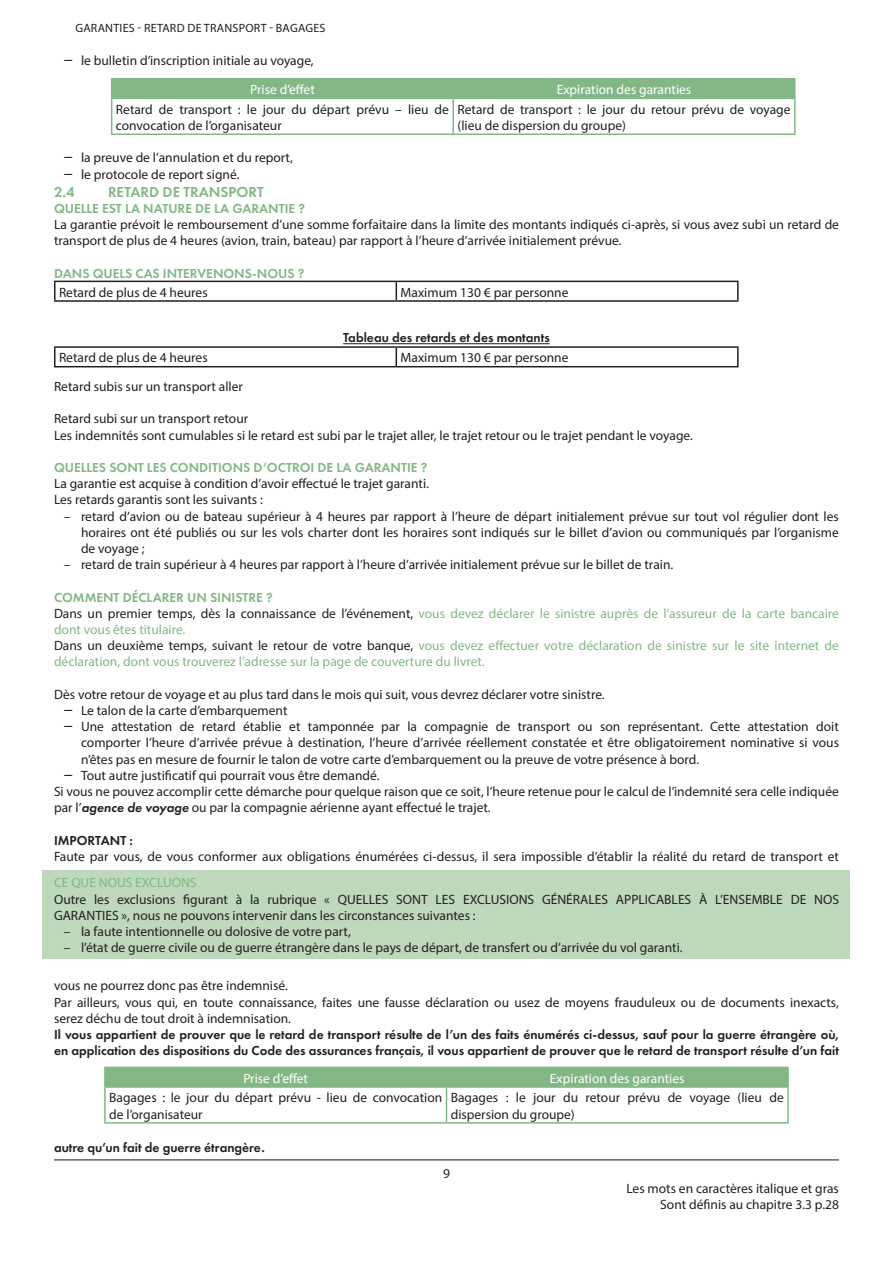
<style>
.page{position:relative;width:893px;height:1263px;background:#fff}
.page>*{position:absolute;margin:0;border:0;box-sizing:border-box;transform-origin:0 0}
.t1{font:600 15px "Futura PT";color:#83b886}
.t2{font:13.5px/16.2px "Myriad Pro";color:#231f20}
.t3{font:13.5px/16.2px "Myriad Pro";color:#83b886}
.t4{font:600 13.5px/16.2px "Futura PT";color:#231f20}
.t5{font:600 13.5px "Futura PT";color:#83b886}
.t6{font:13.5px "Myriad Pro";color:#fff}
.t7{font:12px "Myriad Pro";letter-spacing:.02em;color:#231f20}
.s1{font-size:18px}
.s2{color:#231f20}
.s3{font-family:"Futura PT";font-weight:600;font-style:italic}
</style>
<div class="page">
<hr style="left:54px;top:1159px;width:785px;height:1px;background:#636366">
<hr style="left:343px;top:343px;width:207px;height:1px;background:#231f20">
<hr style="left:111px;top:78px;width:342px;height:2px;background:#83b886">
<hr style="left:453px;top:78px;width:342px;height:2px;background:#83b886">
<div style="left:111px;top:79px;width:684px;height:19px;background:#83b886"></div>
<hr style="left:111px;top:99px;width:1px;height:35px;background:#83b886">
<hr style="left:452px;top:99px;width:2px;height:35px;background:#83b886">
<hr style="left:794px;top:99px;width:1px;height:35px;background:#83b886">
<hr style="left:111px;top:134px;width:342px;height:1px;background:#83b886">
<hr style="left:453px;top:134px;width:342px;height:1px;background:#83b886">
<hr style="left:111px;top:98px;width:342px;height:1px;background:#83b886">
<hr style="left:453px;top:98px;width:342px;height:1px;background:#83b886">
<hr style="left:54px;top:281px;width:342px;height:1px;background:#231f20">
<svg style="left:54px;top:282px;width:2px;height:18px"></svg>
<hr style="left:396px;top:281px;width:343px;height:1px;background:#231f20">
<svg style="left:396px;top:282px;width:1px;height:18px"></svg>
<svg style="left:737px;top:282px;width:2px;height:18px"></svg>
<hr style="left:54px;top:300px;width:342px;height:2px;background:#231f20">
<hr style="left:396px;top:300px;width:343px;height:2px;background:#231f20">
<hr style="left:54px;top:346px;width:342px;height:2px;background:#231f20">
<svg style="left:54px;top:348px;width:2px;height:18px"></svg>
<hr style="left:396px;top:346px;width:343px;height:2px;background:#231f20">
<svg style="left:396px;top:348px;width:1px;height:18px"></svg>
<svg style="left:737px;top:348px;width:2px;height:18px"></svg>
<hr style="left:54px;top:366px;width:342px;height:1px;background:#231f20">
<hr style="left:396px;top:366px;width:343px;height:1px;background:#231f20">
<div style="left:43px;top:870px;width:807px;height:89px;background:#bed8bc"></div>
<div style="left:104px;top:1067px;width:685px;height:19px;background:#83b886"></div>
<hr style="left:104px;top:1088px;width:2px;height:34px;background:#83b886">
<hr style="left:446px;top:1088px;width:1px;height:34px;background:#83b886">
<hr style="left:787px;top:1088px;width:2px;height:34px;background:#83b886">
<hr style="left:104px;top:1122px;width:342px;height:1px;background:#83b886">
<hr style="left:446px;top:1122px;width:343px;height:1px;background:#83b886">
<hr style="left:104px;top:1086px;width:342px;height:2px;background:#83b886">
<hr style="left:446px;top:1086px;width:343px;height:2px;background:#83b886">
<p class="t7" style="left:75px;top:21px;width:252px">GARANTIES - RETARD DE TRANSPORT - BAGAGES</p>
<p class="t2" style="left:64px;top:52px;width:251px"><span class="s1">–</span> le bulletin d’inscription initiale au voyage,</p>
<p class="t6" style="left:250px;top:81px;width:66px">Prise d’effet</p>
<p class="t6" style="left:557px;top:81px;width:136px">Expiration des garanties</p>
<p class="t2" style="left:116px;top:101px;width:335px">Retard de transport : le jour du départ prévu – lieu de convocation de l’organisateur</p>
<p class="t2" style="left:457px;top:101px;width:335px">Retard de transport : le jour du retour prévu de voyage (lieu de dispersion du groupe)</p>
<p class="t2" style="left:64px;top:149px;width:230px"><span class="s1">–</span> la preuve de l’annulation et du report,</p>
<p class="t2" style="left:64px;top:166px;width:177px"><span class="s1">–</span> le protocole de report signé.</p>
<p class="t1" style="left:54px;top:182px;width:22px">2.4</p>
<p class="t1" style="left:108px;top:182px;width:157px">RETARD DE TRANSPORT</p>
<p class="t5" style="left:54px;top:200px;width:253px">QUELLE EST LA NATURE DE LA GARANTIE ?</p>
<p class="t2" style="left:54px;top:216px;width:786px">La garantie prévoit le remboursement d’une somme forfaitaire dans la limite des montants indiqués ci-après, si vous avez subi un retard de transport de plus de 4 heures (avion, train, bateau) par rapport à l’heure d’arrivée initialement prévue.</p>
<p class="t5" style="left:54px;top:265px;width:252px">DANS QUELS CAS INTERVENONS-NOUS ?</p>
<p class="t2" style="left:59px;top:284px;width:150px">Retard de plus de 4 heures</p>
<p class="t2" style="left:401px;top:284px;width:169px">Maximum 130 € par personne</p>
<p class="t4" style="left:343px;top:330px;width:208px">Tableau des retards et des montants</p>
<p class="t2" style="left:59px;top:350px;width:150px">Retard de plus de 4 heures</p>
<p class="t2" style="left:401px;top:350px;width:169px">Maximum 130 € par personne</p>
<p class="t2" style="left:54px;top:378px;width:190px">Retard subis sur un transport aller</p>
<p class="t2" style="left:54px;top:410px;width:196px">Retard subi sur un transport retour</p>
<p class="t2" style="left:54px;top:427px;width:640px">Les indemnités sont cumulables si le retard est subi par le trajet aller, le trajet retour ou le trajet pendant le voyage.</p>
<p class="t5" style="left:54px;top:459px;width:375px">QUELLES SONT LES CONDITIONS D’OCTROI DE LA GARANTIE ?</p>
<p class="t2" style="left:54px;top:475px;width:376px">La garantie est acquise à condition d’avoir effectué le trajet garanti.</p>
<p class="t2" style="left:54px;top:491px;width:210px">Les retards garantis sont les suivants :</p>
<p class="t2" style="left:81px;top:508px;width:759px;text-align:justify;text-indent:-17px">– retard d’avion ou de bateau supérieur à 4 heures par rapport à l’heure de départ initialement prévue sur tout vol régulier dont les horaires ont été publiés ou sur les vols charter dont les horaires sont indiqués sur le billet d’avion ou communiqués par l’organisme de voyage ;</p>
<p class="t2" style="left:64px;top:556px;width:611px">– retard de train supérieur à 4 heures par rapport à l’heure d’arrivée initialement prévue sur le billet de train.</p>
<p class="t5" style="left:54px;top:589px;width:220px">COMMENT DÉCLARER UN SINISTRE ?</p>
<p class="t3" style="left:54px;top:605px;width:786px"><span class="s2">Dans un premier temps, dès la connaissance de l’événement,</span> vous devez déclarer le sinistre auprès de l’assureur de la carte bancaire dont vous êtes titulaire.</p>
<p class="t3" style="left:54px;top:637px;width:786px"><span class="s2">Dans un deuxième temps, suivant le retour de votre banque,</span> vous devez effectuer votre déclaration de sinistre sur le site internet de déclaration, dont vous trouverez l’adresse sur la page de couverture du livret.</p>
<p class="t2" style="left:54px;top:686px;width:552px">Dès votre retour de voyage et au plus tard dans le mois qui suit, vous devrez déclarer votre sinistre.</p>
<p class="t2" style="left:64px;top:702px;width:225px"><span class="s1">–</span> Le talon de la carte d’embarquement</p>
<p class="t2" style="left:81px;top:718px;width:759px;text-align:justify;text-indent:-17px"><span class="s1">–</span> Une attestation de retard établie et tamponnée par la compagnie de transport ou son représentant. Cette attestation doit comporter l’heure d’arrivée prévue à destination, l’heure d’arrivée réellement constatée et être obligatoirement nominative si vous n’êtes pas en mesure de fournir le talon de votre carte d’embarquement ou la preuve de votre présence à bord.</p>
<p class="t2" style="left:64px;top:767px;width:317px"><span class="s1">–</span> Tout autre justificatif qui pourrait vous être demandé.</p>
<p class="t2" style="left:54px;top:783px;width:786px">Si vous ne pouvez accomplir cette démarche pour quelque raison que ce soit, l’heure retenue pour le calcul de l’indemnité sera celle indiquée par l’<span class="s3">agence de voyage</span> ou par la compagnie aérienne ayant effectué le trajet.</p>
<p class="t4" style="left:54px;top:832px;width:80px">IMPORTANT :</p>
<p class="t2" style="left:54px;top:848px;width:786px">Faute par vous, de vous conformer aux obligations énumérées ci-dessus, il sera impossible d’établir la réalité du retard de transport et</p>
<p class="t3" style="left:54px;top:874px;width:144px">CE QUE NOUS EXCLUONS</p>
<p class="t2" style="left:54px;top:891px;width:786px">Outre les exclusions figurant à la rubrique « QUELLES SONT LES EXCLUSIONS GÉNÉRALES APPLICABLES À L’ENSEMBLE DE NOS<br>GARANTIES », nous ne pouvons intervenir dans les circonstances suivantes :</p>
<p class="t2" style="left:64px;top:923px;width:288px">– la faute intentionnelle ou dolosive de votre part,</p>
<p class="t2" style="left:64px;top:939px;width:620px">– l’état de guerre civile ou de guerre étrangère dans le pays de départ, de transfert ou d’arrivée du vol garanti.</p>
<p class="t2" style="left:54px;top:977px;width:235px">vous ne pourrez donc pas être indemnisé.</p>
<p class="t2" style="left:54px;top:994px;width:786px">Par ailleurs, vous qui, en toute connaissance, faites une fausse déclaration ou usez de moyens frauduleux ou de documents inexacts, serez déchu de tout droit à indemnisation.</p>
<p class="t4" style="left:54px;top:1026px;width:787px">Il vous appartient de prouver que le retard de transport résulte de l’un des faits énumérés ci-dessus, sauf pour la guerre étrangère où, en application des dispositions du Code des assurances français, il vous appartient de prouver que le retard de transport résulte d’un fait</p>
<p class="t6" style="left:243px;top:1070px;width:66px">Prise d’effet</p>
<p class="t6" style="left:550px;top:1070px;width:136px">Expiration des garanties</p>
<p class="t2" style="left:109px;top:1089px;width:335px">Bagages : le jour du départ prévu - lieu de convocation de l’organisateur</p>
<p class="t2" style="left:451px;top:1089px;width:335px">Bagages : le jour du retour prévu de voyage (lieu de dispersion du groupe)</p>
<p class="t4" style="left:54px;top:1140px;width:212px">autre qu’un fait de guerre étrangère.</p>
<p class="t2" style="left:443px;top:1165px;width:8px">9</p>
<p class="t2" style="left:626px;top:1180px;width:214px;text-align:right">Les mots en caractères italique et gras<br>Sont définis au chapitre 3.3 p.28</p>
</div>
